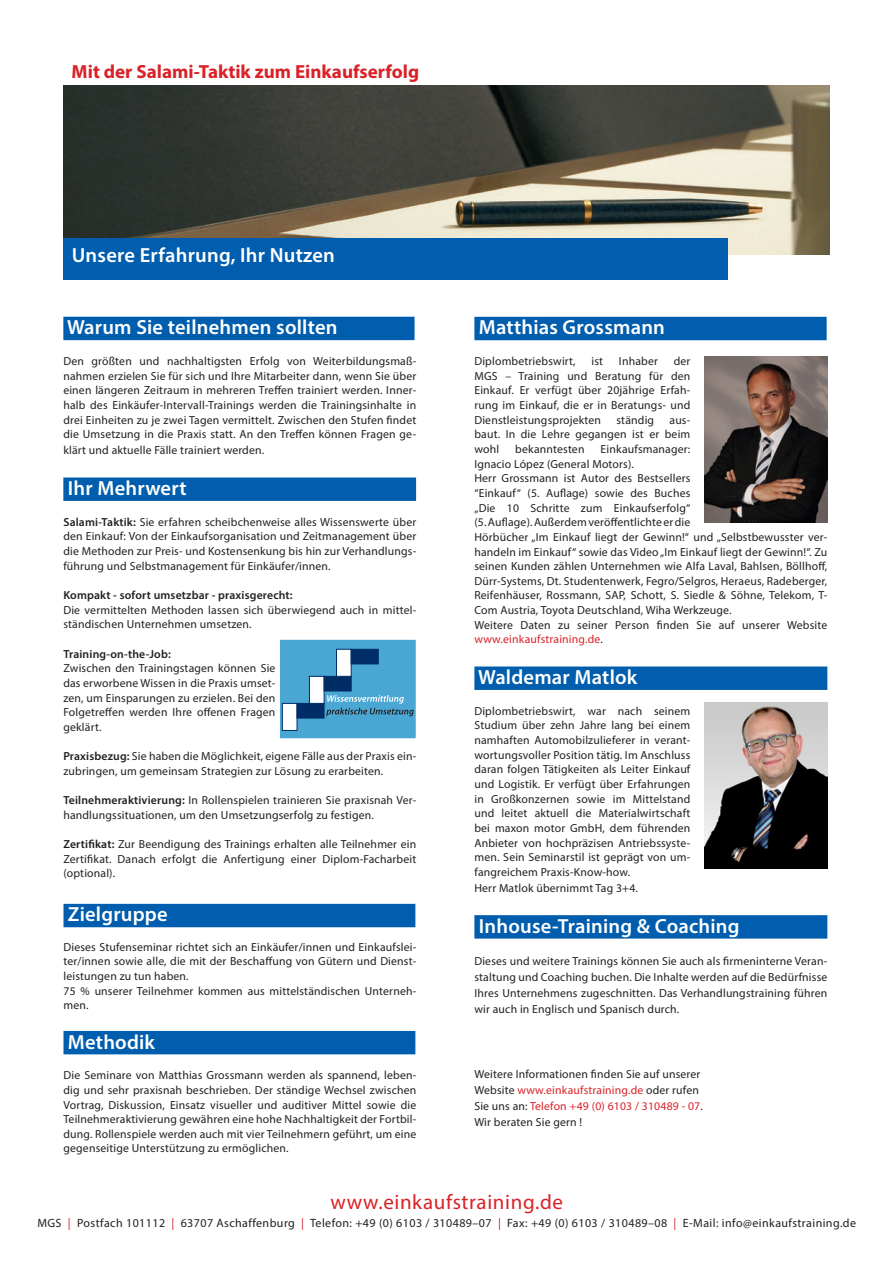
<style>
.page{position:relative;width:893px;height:1263px;background:#fff}
.page>*{position:absolute;margin:0;border:0;box-sizing:border-box;transform-origin:0 0}
.t1{font:21px "Myriad Pro";letter-spacing:.03em;color:#da2128}
.t2{font:600 20.55px "Myriad Pro";letter-spacing:.01em;color:#fff}
.t3{font:700 19.05px "Myriad Pro";color:#da2128}
.t4{font:12px "Myriad Pro";letter-spacing:.035em;color:#231f20}
.t5{font:11.7px/14.7px "Myriad Pro";letter-spacing:.015em;color:#231f20;text-align:justify}
.t6{font:600 11.7px "Myriad Pro";letter-spacing:.015em;color:#231f20}
.s1{font-weight:600}
.s2{color:#da2128}
</style>
<div class="page">
<img style="left:63px;top:85px;width:767px;height:169px">
<div style="left:474px;top:317px;width:353px;height:23px;background:#015dad"></div>
<div style="left:474px;top:666px;width:353px;height:24px;background:#015dad"></div>
<div style="left:474px;top:915px;width:353px;height:23px;background:#015dad"></div>
<div style="left:63px;top:904px;width:352px;height:23px;background:#015dad"></div>
<div style="left:63px;top:1031px;width:352px;height:23px;background:#015dad"></div>
<div style="left:63px;top:317px;width:352px;height:23px;background:#015dad"></div>
<div style="left:63px;top:477px;width:353px;height:24px;background:#015dad"></div>
<div style="left:63px;top:239px;width:665px;height:41px;background:#015dad"></div>
<svg style="left:280px;top:639px;width:136px;height:100px;background:#54a0c9"></svg>
<img style="left:704px;top:357px;width:123px;height:166px">
<img style="left:704px;top:702px;width:123px;height:166px">
<p class="t3" style="left:72px;top:60px;width:349px">Mit der Salami-Taktik zum Einkaufserfolg</p>
<p class="t2" style="left:72px;top:242px;width:265px">Unsere Erfahrung, Ihr Nutzen</p>
<p class="t2" style="left:67px;top:314px;width:272px">Warum Sie teilnehmen sollten</p>
<p class="t5" style="left:63px;top:354px;width:354px">Den größten und nachhaltigsten Erfolg von Weiterbildungsmaß&shy;nahmen erzielen Sie für sich und Ihre Mitarbeiter dann, wenn Sie über einen längeren Zeitraum in mehreren Treffen trainiert werden. Inner&shy;halb des Einkäufer-Intervall-Trainings werden die Trainingsinhalte in drei Einheiten zu je zwei Tagen vermittelt. Zwischen den Stufen findet die Umsetzung in die Praxis statt. An den Treffen können Fragen ge-</p>
<p class="t5" style="left:63px;top:443px;width:202px">klärt und aktuelle Fälle trainiert werden.</p>
<p class="t2" style="left:68px;top:475px;width:120px">Ihr Mehrwert</p>
<p class="t5" style="left:63px;top:514px;width:354px"><span class="s1">Salami-Taktik:</span> Sie erfahren scheibchenweise alles Wissenswerte über den Einkauf: Von der Einkaufsorganisation und Zeitmanagement über die Methoden zur Preis- und Kostensenkung bis hin zur Verhandlungs&shy;führung und Selbstmanagement für Einkäufer/innen.</p>
<p class="t6" style="left:63px;top:588px;width:231px">Kompakt - sofort umsetzbar - praxisgerecht:</p>
<p class="t5" style="left:63px;top:602px;width:354px">Die vermittelten Methoden lassen sich überwiegend auch in mittel&shy;ständischen Unternehmen umsetzen.</p>
<p class="t6" style="left:63px;top:646px;width:109px">Training-on-the-Job:</p>
<p class="t5" style="left:63px;top:661px;width:214px">Zwischen den Trainingstagen können Sie das erworbene Wissen in die Praxis umset&shy;zen, um Einsparungen zu erzielen. Bei den Folgetreffen werden Ihre offenen Fragen geklärt.</p>
<p class="t5" style="left:63px;top:749px;width:354px"><span class="s1">Praxisbezug:</span> Sie haben die Möglichkeit, eigene Fälle aus der Praxis ein&shy;zubringen, um gemeinsam Strategien zur Lösung zu erarbeiten.</p>
<p class="t5" style="left:63px;top:793px;width:354px"><span class="s1">Teilnehmeraktivierung:</span> In Rollenspielen trainieren Sie praxisnah Ver&shy;handlungssituationen, um den Umsetzungserfolg zu festigen.</p>
<p class="t5" style="left:63px;top:836px;width:354px"><span class="s1">Zertifikat:</span> Zur Beendigung des Trainings erhalten alle Teilnehmer ein Zertifikat. Danach erfolgt die Anfertigung einer Diplom-Facharbeit (optional).</p>
<p class="t2" style="left:68px;top:901px;width:101px">Zielgruppe</p>
<p class="t5" style="left:63px;top:939px;width:354px">Dieses Stufenseminar richtet sich an Einkäufer/innen und Einkaufslei&shy;ter/innen sowie alle, die mit der Beschaffung von Gütern und Dienst&shy;leistungen zu tun haben.</p>
<p class="t5" style="left:63px;top:983px;width:354px">75 % unserer Teilnehmer kommen aus mittelständischen Unterneh&shy;men.</p>
<p class="t2" style="left:68px;top:1028px;width:89px">Methodik</p>
<p class="t5" style="left:63px;top:1068px;width:354px">Die Seminare von Matthias Grossmann werden als spannend, leben&shy;dig und sehr praxisnah beschrieben. Der ständige Wechsel zwischen Vortrag, Diskussion, Einsatz visueller und auditiver Mittel sowie die Teilnehmeraktivierung gewähren eine hohe Nachhaltigkeit der Fortbil&shy;dung. Rollenspiele werden auch mit vier Teilnehmern geführt, um eine gegenseitige Unterstützung zu ermöglichen.</p>
<p class="t2" style="left:479px;top:314px;width:188px">Matthias Grossmann</p>
<p class="t5" style="left:474px;top:354px;width:103px">Diplombetriebswirt,</p>
<p class="t5" style="left:591px;top:354px;width:13px">ist</p>
<p class="t5" style="left:619px;top:354px;width:40px">Inhaber</p>
<p class="t5" style="left:474px;top:354px;width:217px;text-indent:199px">der MGS – Training und Beratung für den Einkauf. Er verfügt über 20jährige Erfah&shy;rung im Einkauf, die er in Beratungs- und Dienstleistungsprojekten</p>
<p class="t5" style="left:616px;top:412px;width:39px">ständig</p>
<p class="t5" style="left:474px;top:412px;width:217px;text-indent:195px">aus&shy;baut. In die Lehre gegangen ist er beim wohl</p>
<p class="t5" style="left:474px;top:441px;width:217px;text-indent:126px">Einkaufsmanager:<br>Ignacio López (General Motors).</p>
<p class="t5" style="left:474px;top:471px;width:217px">Herr Grossmann ist Autor des Bestsellers “Einkauf“ (5. Auflage) sowie des Buches „Die 10 Schritte zum Einkaufserfolg“</p>
<p class="t5" style="left:474px;top:515px;width:217px">(5. Auflage). Außerdem veröffentlichte er die</p>
<p class="t5" style="left:474px;top:529px;width:354px">Hörbücher „Im Einkauf liegt der Gewinn!“ und „Selbstbewusster ver&shy;handeln im Einkauf“ sowie das Video „Im Einkauf liegt der Gewinn!“. Zu seinen Kunden zählen Unternehmen wie Alfa Laval, Bahlsen, Böllhoff, Dürr-Systems, Dt. Studentenwerk, Fegro/Selgros, Heraeus, Radeberger, Reifenhäuser, Rossmann, SAP, Schott, S. Siedle &amp; Söhne, Telekom, T-Com Austria, Toyota Deutschland, Wiha Werkzeuge.</p>
<p class="t5" style="left:474px;top:617px;width:354px">Weitere Daten zu seiner Person finden Sie auf unserer Website <span class="s2">www.einkaufstraining.de</span>.</p>
<p class="t2" style="left:478px;top:664px;width:161px">Waldemar Matlok</p>
<p class="t5" style="left:474px;top:703px;width:217px">Diplombetriebswirt, war nach seinem Studium über zehn Jahre lang bei einem namhaften Automobilzulieferer in verant&shy;wortungsvoller Position tätig. Im Anschluss daran folgen Tätigkeiten als Leiter Einkauf und Logistik. Er verfügt über Erfahrungen in Großkonzernen sowie im Mittelstand und leitet aktuell die Materialwirtschaft bei maxon motor GmbH, dem führenden Anbieter von hochpräzisen Antriebssyste&shy;men. Sein Seminarstil ist geprägt von um&shy;fangreichem Praxis-Know-how.</p>
<p class="t5" style="left:474px;top:880px;width:165px">Herr Matlok übernimmt Tag 3+4.</p>
<p class="t2" style="left:479px;top:913px;width:262px">Inhouse-Training &amp; Coaching</p>
<p class="t5" style="left:474px;top:953px;width:354px;line-height:16px">Dieses und weitere Trainings können Sie auch als firmeninterne Veran&shy;staltung und Coaching buchen. Die Inhalte werden auf die Bedürfnisse Ihres Unternehmens zugeschnitten. Das Verhandlungstraining führen wir auch in Englisch und Spanisch durch.</p>
<p class="t5" style="left:515px;top:441px;width:71px">bekanntesten</p>
<p class="t5" style="left:474px;top:1065px;width:230px;line-height:16px;text-align:left">Weitere Informationen finden Sie auf unserer<br>Website <span class="s2">www.einkaufstraining.de</span> oder rufen<br>Sie uns an: <span class="s2">Telefon +49 (0) 6103 / 310489 - 07</span>.</p>
<p class="t5" style="left:474px;top:1114px;width:109px">Wir beraten Sie gern !</p>
<p class="t1" style="left:330px;top:1189px;width:234px">www.einkaufstraining.de</p>
<p class="t4" style="left:37px;top:1215px;width:820px">MGS <span class="s2">|</span> Postfach 101112 <span class="s2">|</span> 63707 Aschaffenburg <span class="s2">|</span> Telefon: +49 (0) 6103 / 310489–07 <span class="s2">|</span> Fax: +49 (0) 6103 / 310489–08 <span class="s2">|</span> E-Mail: info@einkaufstraining.de</p>
</div>
